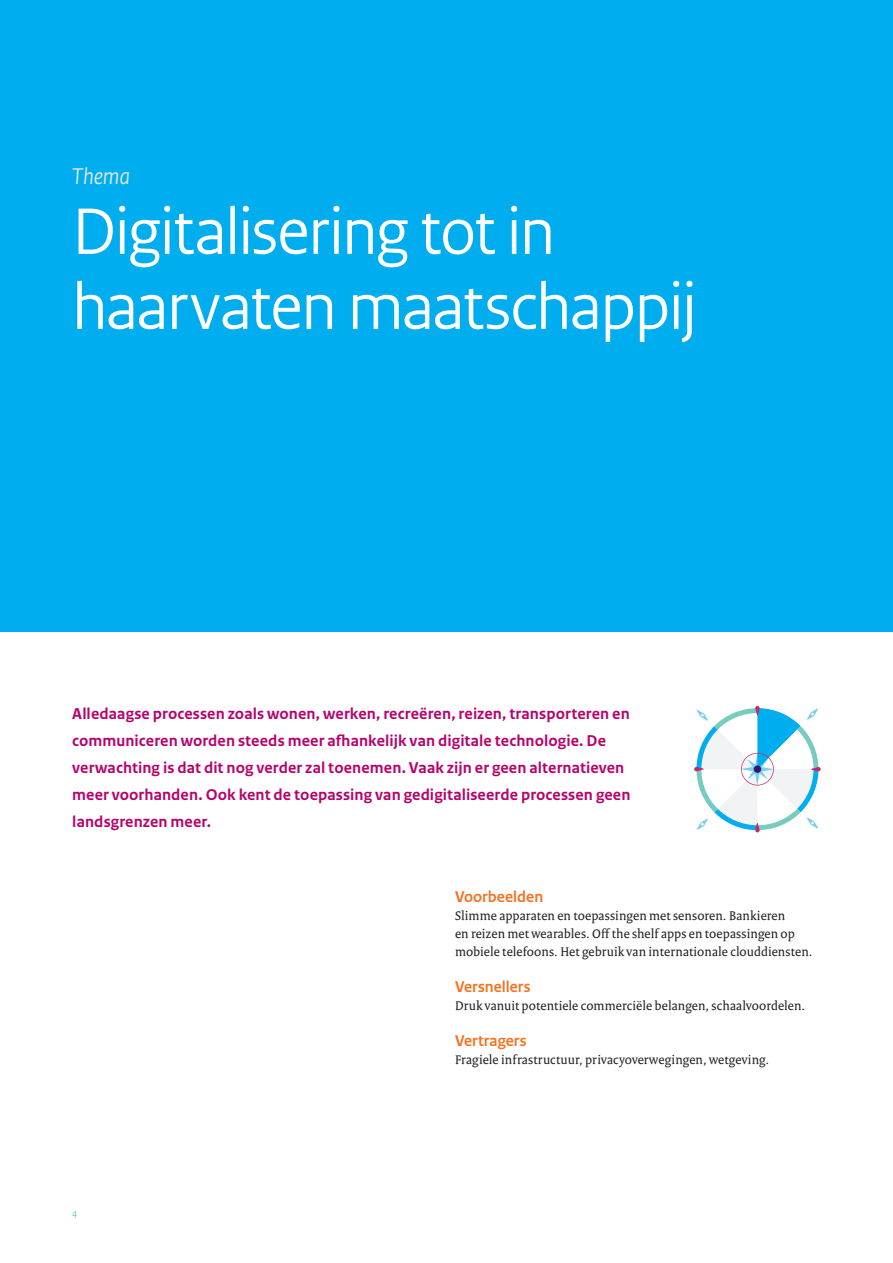
<style>
.page{position:relative;width:893px;height:1263px;background:#fff}
.page>*{position:absolute;margin:0;border:0;box-sizing:border-box;transform-origin:0 0}
.t1{font:69px/75px "Rijksoverheid Sans Heading";letter-spacing:-.015em;color:#fff}
.t2{font:italic 24px "Rijksoverheid Sans Heading";letter-spacing:-.005em;color:#e6e7e9}
.t3{font:700 16.5px/27px "Rijksoverheid Sans Text";letter-spacing:.005em;color:#b6036c}
.t4{font:700 16.5px "Rijksoverheid Sans Heading";letter-spacing:.005em;color:#f47321}
.t5{font:13.5px/18px "Rijksoverheid Serif";letter-spacing:.01em;color:#231f20}
.t6{font:10.5px "Rijksoverheid Serif";color:#78cbbf}
</style>
<div class="page">
<div style="left:0;top:0;width:893px;height:631px;background:#00aeef"></div>
<svg style="left:694px;top:706px;width:127px;height:126px"></svg>
<h2 class="t2" style="left:72px;top:163px;width:59px">Thema</h2>
<h1 class="t1" style="left:72px;top:195px;width:626px">Digitalisering tot in haarvaten maatschappij</h1>
<p class="t3" style="left:72px;top:701px;width:560px">Alledaagse processen zoals wonen, werken, recreëren, reizen, transporteren en communiceren worden steeds meer afhankelijk van digitale technologie. De verwachting is dat dit nog verder zal toenemen. Vaak zijn er geen alternatieven meer voorhanden. Ook kent de toepassing van gedigitaliseerde processen geen landsgrenzen meer.</p>
<p class="t6" style="left:72px;top:1206px;width:7px">4</p>
<p class="t4" style="left:455px;top:887px;width:90px">Voorbeelden</p>
<p class="t5" style="left:455px;top:906px;width:359px">Slimme apparaten en toepassingen met sensoren. Bankieren<br>en reizen met wearables. Off the shelf apps en toepassingen op mobiele telefoons. Het gebruik van internationale clouddiensten.</p>
<p class="t4" style="left:455px;top:977px;width:77px">Versnellers</p>
<p class="t5" style="left:455px;top:996px;width:352px">Druk vanuit potentiele commerciële belangen, schaalvoordelen.</p>
<p class="t4" style="left:455px;top:1031px;width:73px">Vertragers</p>
<p class="t5" style="left:455px;top:1050px;width:316px">Fragiele infrastructuur, privacyoverwegingen, wetgeving.</p>
</div>
